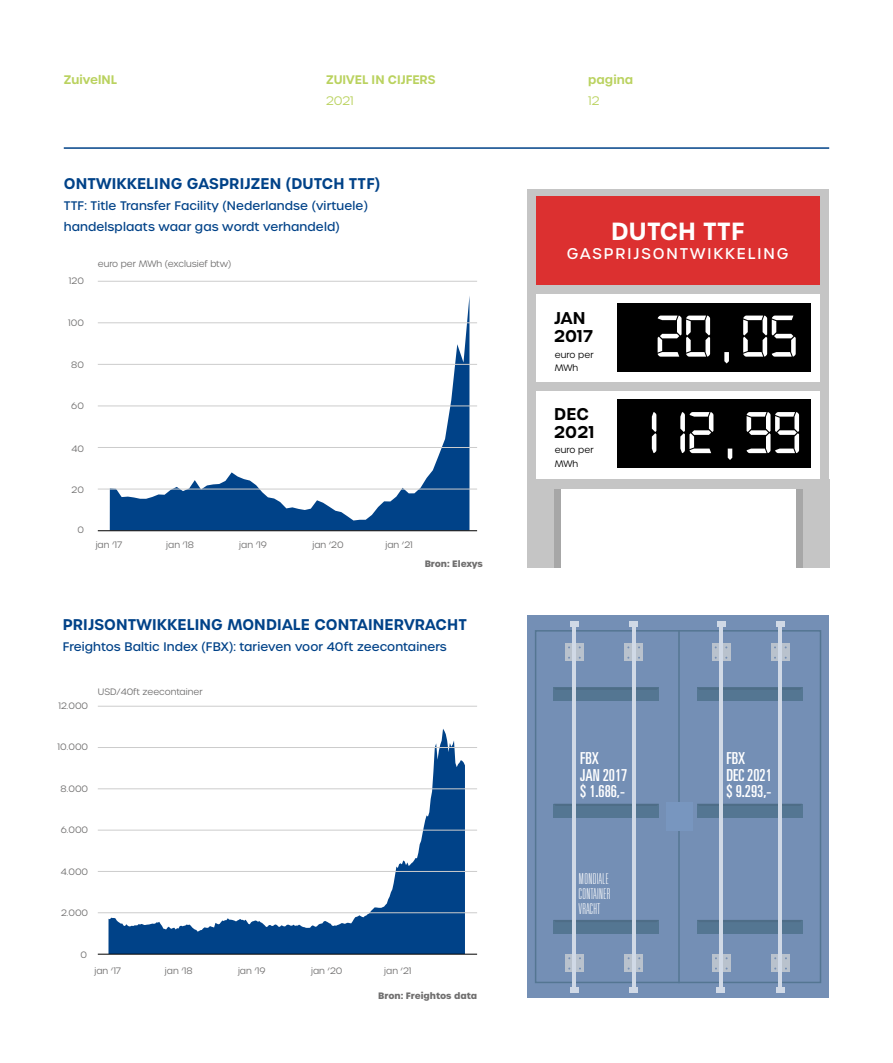
<style>
.page{position:relative;width:893px;height:1063px;background:#fff}
.page>*{position:absolute;margin:0;border:0;box-sizing:border-box;transform-origin:0 0}
.t1{font:62.7px/96.4px "Digital 7 Mono";color:#fff;text-align:center}
.t2{font:600 24px "Urbane";letter-spacing:.01em;color:#fff}
.t3{font:ultra-condensed 16.5px/16.5px "Univers LT Std";color:#fff}
.t4{font:600 16.5px/18px "Urbane";letter-spacing:.01em;color:#000}
.t5{font:600 15px "Urbane";letter-spacing:.01em;color:#004288}
.t6{font:100 ultra-condensed 15px/15px "Univers LT Std";letter-spacing:.03em;color:#fff}
.t7{font:500 15px "Urbane";letter-spacing:.13em;color:#fff}
.t8{font:500 12px/21px "Urbane";letter-spacing:.01em;color:#004288}
.t9{font:600 12px "Urbane";color:#bad25f}
.t10{font:300 12px "Urbane";color:#bad25f}
.t11{font:300 9px "Urbane";color:#706f6f}
.t12{font:700 9px "Urbane";color:#706f6f}
.t13{font:300 9px/13.5px "Urbane";letter-spacing:.01em;color:#000}
</style>
<div class="page">
<svg style="left:110px;top:302px;width:359px;height:228px"></svg>
<hr style="left:892px;top:705px;width:1px;height:358px;background:#bad25f">
<hr style="left:98px;top:530px;width:379px;height:1px;background:#000">
<hr style="left:98px;top:489px;width:379px;height:1px;background:#ccc">
<hr style="left:98px;top:447px;width:379px;height:1px;background:#ccc">
<hr style="left:98px;top:406px;width:379px;height:1px;background:#ccc">
<hr style="left:98px;top:364px;width:379px;height:1px;background:#ccc">
<hr style="left:98px;top:322px;width:379px;height:1px;background:#ccc">
<hr style="left:98px;top:281px;width:379px;height:1px;background:#ccc">
<div style="left:527px;top:189px;width:302px;height:300px;background:#c5c5c5"></div>
<div style="left:536px;top:197px;width:284px;height:88px;background:#dc3030"></div>
<div style="left:536px;top:294px;width:284px;height:88px;background:#fff"></div>
<div style="left:536px;top:391px;width:284px;height:88px;background:#fff"></div>
<div style="left:617px;top:303px;width:194px;height:69px;background:#000"></div>
<div style="left:617px;top:400px;width:194px;height:68px;background:#000"></div>
<div style="left:527px;top:480px;width:33px;height:88px;background:#c5c5c5"></div>
<div style="left:796px;top:480px;width:33px;height:88px;background:#c5c5c5"></div>
<div style="left:554px;top:489px;width:6px;height:79px;background:#a7a7a7"></div>
<div style="left:796px;top:489px;width:6px;height:79px;background:#a7a7a7"></div>
<svg style="left:108px;top:729px;width:357px;height:225px"></svg>
<hr style="left:98px;top:954px;width:379px;height:1px;background:#000">
<hr style="left:98px;top:912px;width:379px;height:1px;background:#ccc">
<hr style="left:98px;top:871px;width:379px;height:1px;background:#ccc">
<hr style="left:98px;top:830px;width:379px;height:1px;background:#ccc">
<hr style="left:98px;top:788px;width:379px;height:1px;background:#ccc">
<hr style="left:98px;top:747px;width:379px;height:1px;background:#ccc">
<hr style="left:98px;top:706px;width:379px;height:1px;background:#ccc">
<div style="left:527px;top:615px;width:301px;height:383px;background:#748fb5"></div>
<div style="left:535px;top:630px;width:286px;height:353px;border:2px solid #547692"></div>
<hr style="left:678px;top:630px;width:2px;height:353px;background:#547692">
<div style="left:697px;top:688px;width:105px;height:13px;background:#547692"></div>
<div style="left:553px;top:688px;width:106px;height:13px;background:#547692"></div>
<svg style="left:555px;top:688px;width:103px;height:2px"></svg>
<div style="left:697px;top:804px;width:105px;height:14px;background:#547692"></div>
<div style="left:553px;top:804px;width:106px;height:14px;background:#547692"></div>
<div style="left:697px;top:920px;width:105px;height:14px;background:#547692"></div>
<div style="left:553px;top:920px;width:106px;height:14px;background:#547692"></div>
<div style="left:666px;top:803px;width:26px;height:28px;background:#7896bf"></div>
<svg style="left:555px;top:804px;width:103px;height:2px"></svg>
<svg style="left:555px;top:920px;width:103px;height:2px"></svg>
<svg style="left:698px;top:688px;width:103px;height:2px"></svg>
<svg style="left:698px;top:804px;width:103px;height:2px"></svg>
<svg style="left:698px;top:920px;width:103px;height:2px"></svg>
<svg style="left:565px;top:644px;width:18px;height:17px"></svg>
<svg style="left:565px;top:954px;width:19px;height:18px"></svg>
<svg style="left:625px;top:644px;width:18px;height:17px"></svg>
<svg style="left:625px;top:954px;width:18px;height:18px"></svg>
<div style="left:712px;top:644px;width:18px;height:17px;background:#b9c2cd"></div>
<div style="left:712px;top:954px;width:18px;height:18px;background:#b9c2cd"></div>
<svg style="left:771px;top:644px;width:18px;height:17px"></svg>
<svg style="left:771px;top:954px;width:19px;height:18px"></svg>
<hr style="left:719px;top:621px;width:4px;height:371px;background:#d0d9e6">
<hr style="left:632px;top:622px;width:3px;height:370px;background:#d0d9e6">
<hr style="left:779px;top:621px;width:3px;height:371px;background:#d0d9e6">
<hr style="left:573px;top:622px;width:3px;height:370px;background:#d0d9e6">
<div style="left:570px;top:621px;width:9px;height:6px;background:#d0d9e6"></div>
<div style="left:570px;top:987px;width:9px;height:6px;background:#d0d9e6"></div>
<div style="left:629px;top:621px;width:9px;height:6px;background:#d0d9e6"></div>
<div style="left:629px;top:987px;width:9px;height:6px;background:#d0d9e6"></div>
<div style="left:716px;top:621px;width:9px;height:6px;background:#d0d9e6"></div>
<div style="left:716px;top:987px;width:9px;height:6px;background:#d0d9e6"></div>
<div style="left:776px;top:621px;width:9px;height:6px;background:#d0d9e6"></div>
<div style="left:776px;top:987px;width:9px;height:6px;background:#d0d9e6"></div>
<hr style="left:64px;top:147px;width:765px;height:2px;background:#004288">
<h3 class="t9" style="left:64px;top:72px;width:55px">ZuivelNL</h3>
<h3 class="t9" style="left:588px;top:72px;width:46px">pagina</h3>
<h3 class="t10" style="left:588px;top:93px;width:13px">12</h3>
<h3 class="t9" style="left:326px;top:72px;width:111px">ZUIVEL IN CIJFERS</h3>
<h3 class="t10" style="left:326px;top:93px;width:29px">2021</h3>
<h3 class="t5" style="left:64px;top:173px;width:318px">ONTWIKKELING GASPRIJZEN (DUTCH TTF)</h3>
<h3 class="t8" style="left:64px;top:195px;width:306px">TTF: Title Transfer Facility (Nederlandse (virtuele) handelsplaats waar gas wordt verhandeld)</h3>
<p class="t11" style="left:69px;top:275px;width:17px">120</p>
<p class="t11" style="left:68px;top:317px;width:17px">100</p>
<p class="t11" style="left:71px;top:359px;width:14px">80</p>
<p class="t11" style="left:71px;top:400px;width:14px">60</p>
<p class="t11" style="left:98px;top:258px;width:135px">euro per MWh (exclusief btw)</p>
<p class="t11" style="left:71px;top:443px;width:14px">40</p>
<p class="t11" style="left:72px;top:484px;width:14px">20</p>
<p class="t11" style="left:77px;top:524px;width:8px">0</p>
<p class="t11" style="left:96px;top:539px;width:28px">jan ‘17</p>
<p class="t11" style="left:166px;top:539px;width:29px">jan ‘18</p>
<p class="t11" style="left:239px;top:539px;width:29px">jan ‘19</p>
<p class="t11" style="left:312px;top:539px;width:33px">jan ‘20</p>
<p class="t11" style="left:385px;top:539px;width:29px">jan ‘21</p>
<p class="t12" style="left:425px;top:558px;width:60px">Bron: Elexys</p>
<h3 class="t5" style="left:63px;top:614px;width:406px">PRIJSONTWIKKELING MONDIALE CONTAINERVRACHT</h3>
<h3 class="t8" style="left:63px;top:636px;width:386px">Freightos Baltic Index (FBX): tarieven voor 40ft zeecontainers</h3>
<p class="t11" style="left:58px;top:700px;width:31px">12.000</p>
<p class="t11" style="left:98px;top:686px;width:106px">USD/40ft zeecontainer</p>
<p class="t11" style="left:58px;top:741px;width:32px">10.000</p>
<p class="t11" style="left:61px;top:783px;width:29px">8.000</p>
<p class="t11" style="left:61px;top:824px;width:29px">6.000</p>
<p class="t11" style="left:61px;top:866px;width:29px">4.000</p>
<p class="t11" style="left:61px;top:907px;width:29px">2.000</p>
<p class="t11" style="left:81px;top:949px;width:8px">0</p>
<p class="t11" style="left:94px;top:965px;width:28px">jan ‘17</p>
<p class="t11" style="left:165px;top:965px;width:29px">jan ‘18</p>
<p class="t11" style="left:238px;top:965px;width:29px">jan ‘19</p>
<p class="t11" style="left:311px;top:965px;width:33px">jan ‘20</p>
<p class="t11" style="left:384px;top:965px;width:29px">jan ‘21</p>
<p class="t12" style="left:378px;top:989px;width:100px">Bron: Freightos data</p>
<h2 class="t2" style="left:611px;top:215px;width:135px">DUTCH TTF</h2>
<h3 class="t7" style="left:567px;top:244px;width:223px">GASPRIJSONTWIKKELING</h3>
<h3 class="t4" style="left:554px;top:309px;width:40px">JAN<br>2017</h3>
<p class="t13" style="left:555px;top:348px;width:40px">euro per<br>MWh</p>
<h3 class="t4" style="left:554px;top:405px;width:42px">DEC<br>2021</h3>
<p class="t13" style="left:555px;top:443px;width:40px">euro per<br>MWh</p>
<h1 class="t1" style="left:630px;top:288px;width:173px">20,05<br>112,99</h1>
<h3 class="t3" style="left:580px;top:750px;width:49px">FBX<br>JAN 2017 $ 1.686,-</h3>
<h3 class="t6" style="left:579px;top:871px;width:33px">MONDIALE<br>CONTAINER<br>VRACHT</h3>
<h3 class="t3" style="left:726px;top:750px;width:47px">FBX<br>DEC 2021 $ 9.293,-</h3>
</div>
